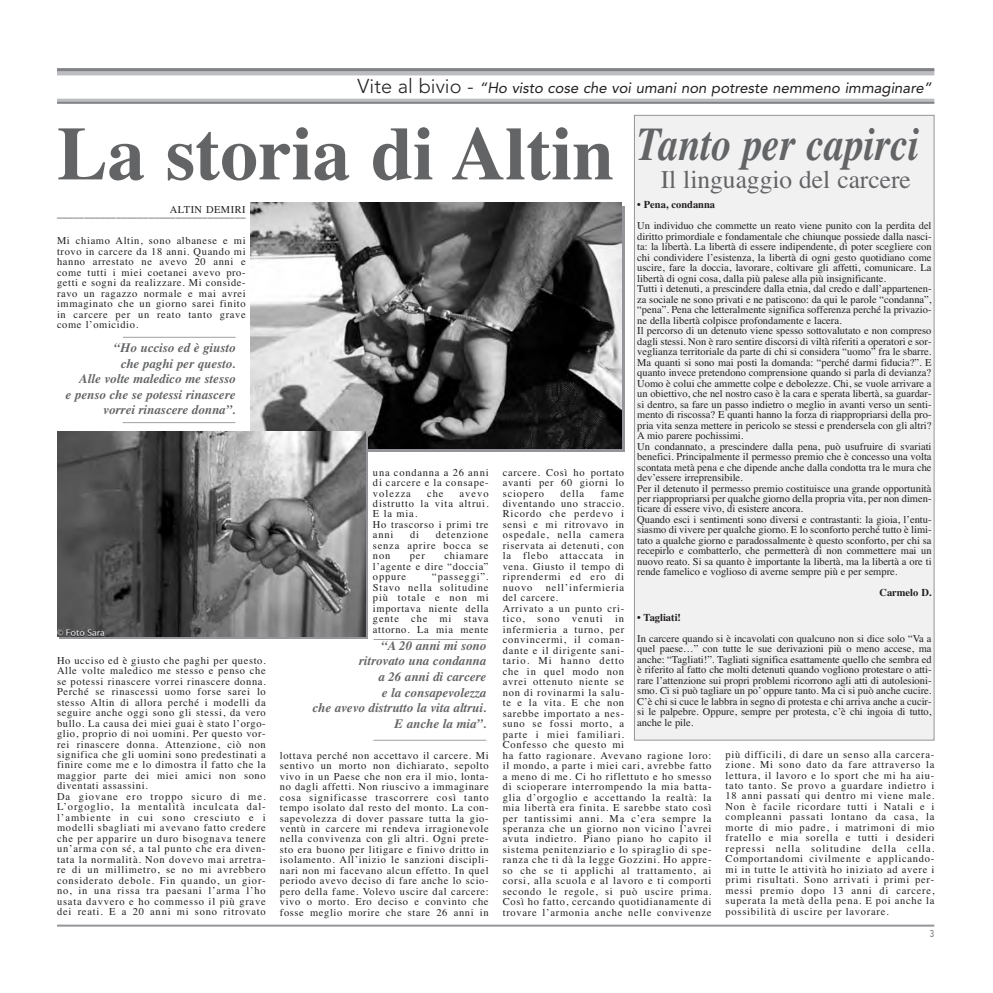
<style>
.page{position:relative;width:993px;height:993px;background:#fff}
.page>*{position:absolute;margin:0;border:0;box-sizing:border-box;transform-origin:0 0}
.t1{font:700 75.42px "Times";color:#636466}
.t2{font:italic 700 46.9px "Times";color:#636466;scale:.85 1}
.t3{font:25.38px "Times";color:#636466}
.t4{font:15.05px "Avenir";color:#231f20}
.t5{font:italic 700 12.95px/15.6px "Times";color:#636466;text-align:right}
.t6{font:10.5px/10.5px "Times";letter-spacing:.06em;color:#231f20;text-align:justify}
.t7{font:10.5px/10.5px "Times";color:#231f20}
.t8{font:700 10.5px "Times";color:#231f20}
.t9{font:9.97px "Avenir";color:#6d6e70;scale:.8 1}
.s1{font-weight:300;font-size:19.95px}
</style>
<div class="page">
<div style="left:634px;top:115px;width:299px;height:624px;background:#f1f1f2"></div>
<hr style="left:57px;top:924px;width:877px;height:2px;background:#939598">
<div style="left:57px;top:69px;width:877px;height:6px;background:#bbbdc0"></div>
<hr style="left:57px;top:68px;width:877px;height:3px;background:#808285">
<hr style="left:57px;top:99px;width:877px;height:4px;background:#bbbdc0">
<hr style="left:57px;top:102px;width:877px;height:2px;background:#808285">
<img style="left:250px;top:202px;width:371px;height:246px">
<svg style="left:122px;top:337px;width:114px;height:1px"></svg>
<svg style="left:122px;top:422px;width:114px;height:1px"></svg>
<svg style="left:373px;top:639px;width:114px;height:1px"></svg>
<svg style="left:374px;top:739px;width:112px;height:1px"></svg>
<img style="left:57px;top:431px;width:308px;height:205px">
<h3 class="t4" style="left:357px;top:81px;width:577px"><span class="s1">Vite al bivio -</span> “Ho visto cose che voi umani non potreste nemmeno immaginare”</h3>
<h1 class="t1" style="left:57px;top:127px;width:558px">La storia di Altin</h1>
<h2 class="t2" style="left:637px;top:127px;width:332px">Tanto per capirci</h2>
<h3 class="t3" style="left:660px;top:170px;width:251px">Il linguaggio del carcere</h3>
<p class="t6" style="left:170px;top:205px;width:77px">ALTIN DEMIRI</p>
<p class="t6" style="left:57px;top:209px;width:190px">___________________________________</p>
<p class="t6" style="left:57px;top:236px;width:190px">Mi chiamo Altin, sono albanese e mi trovo in carcere da 18 anni. Quando mi hanno arrestato ne avevo 20 anni e come tutti i miei coetanei avevo pro&shy;getti e sogni da realizzare. Mi conside&shy;ravo un ragazzo normale e mai avrei immaginato che un giorno sarei finito in carcere per un reato tanto grave come l’omicidio.</p>
<p class="t5" style="left:66px;top:341px;width:171px">“Ho ucciso ed è giusto<br>che paghi per questo.<br>Alle volte maledico me stesso<br>e penso che se potessi rinascere vorrei rinascere donna”.</p>
<p class="t6" style="left:57px;top:655px;width:210px;text-align:left">Ho ucciso ed è giusto che paghi per questo.<br>Alle volte maledico me stesso e penso che se potessi rinascere vorrei rinascere donna.<br>Perché se rinascessi uomo forse sarei lo stesso Altin di allora perché i modelli da seguire anche oggi sono gli stessi, da vero bullo. La causa dei miei guai è stato l’orgo&shy;glio, proprio di noi uomini. Per questo vor&shy;rei rinascere donna. Attenzione, ciò non significa che gli uomini sono predestinati a finire come me e lo dimostra il fatto che la maggior parte dei miei amici non sono diventati assassini.<br>Da giovane ero troppo sicuro di me.<br>L’orgoglio, la mentalità inculcata dal&shy;l’ambiente in cui sono cresciuto e i modelli sbagliati mi avevano fatto credere che per apparire un duro bisognava tenere un’arma con sé, a tal punto che era diven&shy;tata la normalità. Non dovevo mai arretra&shy;re di un millimetro, se no mi avrebbero considerato debole. Fin quando, un gior&shy;no, in una rissa tra paesani l’arma l’ho usata davvero e ho commesso il più grave dei reati. E a 20 anni mi sono ritrovato</p>
<p class="t6" style="left:373px;top:467px;width:117px">una condanna a 26 anni di carcere e la consape&shy;volezza</p>
<p class="t6" style="left:427px;top:488px;width:18px">che</p>
<p class="t6" style="left:373px;top:488px;width:117px;text-align:left;text-indent:87px">avevo distrutto la vita altrui.<br>E la mia.<br>Ho trascorso i primi tre anni</p>
<p class="t6" style="left:373px;top:530px;width:117px;text-indent:63px">detenzione senza aprire bocca se non</p>
<p class="t6" style="left:410px;top:530px;width:10px">di</p>
<p class="t6" style="left:373px;top:551px;width:117px;text-indent:71px">chiamare l’agente e dire “doccia” oppure</p>
<p class="t6" style="left:409px;top:551px;width:17px">per</p>
<p class="t6" style="left:373px;top:572px;width:117px;text-indent:59px">“passeggi”.<br>Stavo nella solitudine più totale e non mi importava niente della gente che mi stava attorno. La mia mente</p>
<p class="t5" style="left:312px;top:638px;width:175px">“A 20 anni mi sono<br>ritrovato una condanna<br>a 26 anni di carcere<br>e la consapevolezza<br>che avevo distrutto la vita altrui.<br>E anche la mia”.</p>
<p class="t6" style="left:280px;top:750px;width:210px">lottava perché non accettavo il carcere. Mi sentivo un morto non dichiarato, sepolto vivo in un Paese che non era il mio, lonta&shy;no dagli affetti. Non riuscivo a immaginare cosa significasse trascorrere così tanto tempo isolato dal resto del monto. La con&shy;sapevolezza di dover passare tutta la gio&shy;ventù in carcere mi rendeva irragionevole nella convivenza con gli altri. Ogni prete&shy;sto era buono per litigare e finivo dritto in isolamento. All’inizio le sanzioni discipli&shy;nari non mi facevano alcun effetto. In quel periodo avevo deciso di fare anche lo scio&shy;pero della fame. Volevo uscire dal carcere: vivo o morto. Ero deciso e convinto che fosse meglio morire che stare 26 anni in</p>
<p class="t8" style="left:637px;top:201px;width:79px">• Pena, condanna</p>
<p class="t7" style="left:637px;top:221px;width:296px">Un individuo che commette un reato viene punito con la perdita del diritto primordiale e fondamentale che chiunque possiede dalla nasci&shy;ta: la libertà. La libertà di essere indipendente, di poter scegliere con chi condividere l’esistenza, la libertà di ogni gesto quotidiano come uscire, fare la doccia, lavorare, coltivare gli affetti, comunicare. La libertà di ogni cosa, dalla più palese alla più insignificante.<br>Tutti i detenuti, a prescindere dalla etnia, dal credo e dall’appartenen&shy;za sociale ne sono privati e ne patiscono: da qui le parole “condanna”, “pena”. Pena che letteralmente significa sofferenza perché la privazio&shy;ne della libertà colpisce profondamente e lacera.<br>Il percorso di un detenuto viene spesso sottovalutato e non compreso dagli stessi. Non è raro sentire discorsi di viltà riferiti a operatori e sor&shy;veglianza territoriale da parte di chi si considera “uomo” fra le sbarre.<br>Ma quanti si sono mai posti la domanda: “perché darmi fiducia?”. E quanto invece pretendono comprensione quando si parla di devianza?<br>Uomo è colui che ammette colpe e debolezze. Chi, se vuole arrivare a un obiettivo, che nel nostro caso è la cara e sperata libertà, sa guardar&shy;si dentro, sa fare un passo indietro o meglio in avanti verso un senti&shy;mento di riscossa? E quanti hanno la forza di riappropriarsi della pro&shy;pria vita senza mettere in pericolo se stessi e prendersela con gli altri?<br>A mio parere pochissimi.<br>Un condannato, a prescindere dalla pena, può usufruire di svariati benefici. Principalmente il permesso premio che è concesso una volta scontata metà pena e che dipende anche dalla condotta tra le mura che dev’essere irreprensibile.<br>Per il detenuto il permesso premio costituisce una grande opportunità per riappropriarsi per qualche giorno della propria vita, per non dimen&shy;ticare di essere vivo, di esistere ancora.<br>Quando esci i sentimenti sono diversi e contrastanti: la gioia, l’entu&shy;siasmo di vivere per qualche giorno. E lo sconforto perché tutto è limi&shy;tato a qualche giorno e paradossalmente è questo sconforto, per chi sa recepirlo e combatterlo, che permetterà di non commettere mai un nuovo reato. Si sa quanto è importante la libertà, ma la libertà a ore ti rende famelico e voglioso di averne sempre più e per sempre.</p>
<p class="t8" style="left:879px;top:588px;width:54px">Carmelo D.</p>
<p class="t8" style="left:637px;top:613px;width:45px">• Tagliati!</p>
<p class="t6" style="left:637px;top:633px;width:296px">In carcere quando si è incavolati con qualcuno non si dice solo “Va a quel paese…” con tutte le sue derivazioni più o meno accese, ma anche: “Tagliati!”. Tagliati significa esattamente quello che sembra ed è riferito al fatto che molti detenuti quando vogliono protestare o atti&shy;rare l’attenzione sui propri problemi ricorrono agli atti di autolesioni&shy;smo. Ci si può tagliare un po’ oppure tanto. Ma ci si può anche cucire.<br>C’è chi si cuce le labbra in segno di protesta e chi arriva anche a cucir&shy;si le palpebre. Oppure, sempre per protesta, c’è chi ingoia di tutto, anche le pile.</p>
<p class="t6" style="left:502px;top:467px;width:123px">carcere. Così ho portato avanti per 60 giorni lo sciopero</p>
<p class="t6" style="left:560px;top:488px;width:25px">della</p>
<p class="t6" style="left:502px;top:488px;width:123px;text-indent:98px">fame diventando uno straccio.<br>Ricordo che perdevo i sensi e mi ritrovavo in ospedale, nella camera riservata ai detenuti, con la flebo attaccata in vena. Giusto il tempo di riprendermi ed ero di nuovo</p>
<p class="t6" style="left:502px;top:583px;width:210px;text-align:left;text-indent:43px">nell’infermieria<br>del carcere.<br>Arrivato a un punto cri-<br>tico, sono venuti in<br>infermieria a turno, per<br>convincermi, il coman-<br>dante e il dirigente sani-<br>tario. Mi hanno detto<br>che in quel modo non<br>avrei ottenuto niente se<br>non di rovinarmi la salu-<br>te e la vita. E che non<br>sarebbe importato a nes-<br>suno se fossi morto, a<br>parte i miei familiari.<br>Confesso che questo mi<br>ha fatto ragionare. Avevano ragione loro: il mondo, a parte i miei cari, avrebbe fatto a meno di me. Ci ho riflettuto e ho smesso di scioperare interrompendo la mia batta&shy;glia d’orgoglio e accettando la realtà: la mia libertà era finita. E sarebbe stato così per tantissimi anni. Ma c’era sempre la speranza che un giorno non vicino l’avrei avuta indietro. Piano piano ho capito il sistema penitenziario e lo spiraglio di spe&shy;ranza che ti dà la legge Gozzini. Ho appre&shy;so che se ti applichi al trattamento, ai corsi, alla scuola e al lavoro e ti comporti secondo le regole, si può uscire prima.<br>Così ho fatto, cercando quotidianamente di trovare l’armonia anche nelle convivenze</p>
<p class="t6" style="left:725px;top:749px;width:210px">più difficili, di dare un senso alla carcera&shy;zione. Mi sono dato da fare attraverso la lettura, il lavoro e lo sport che mi ha aiu&shy;tato tanto. Se provo a guardare indietro i 18 anni passati qui dentro mi viene male.<br>Non è facile ricordare tutti i Natali e i compleanni passati lontano da casa, la morte di mio padre, i matrimoni di mio fratello e mia sorella e tutti i desideri repressi nella solitudine della cella.<br>Comportandomi civilmente e applicando&shy;mi in tutte le attività ho iniziato ad avere i primi risultati. Sono arrivati i primi per&shy;messi premio dopo 13 anni di carcere, superata la metà della pena. E poi anche la possibilità di uscire per lavorare.</p>
<p class="t9" style="left:929px;top:929px;width:7px">3</p>
</div>
